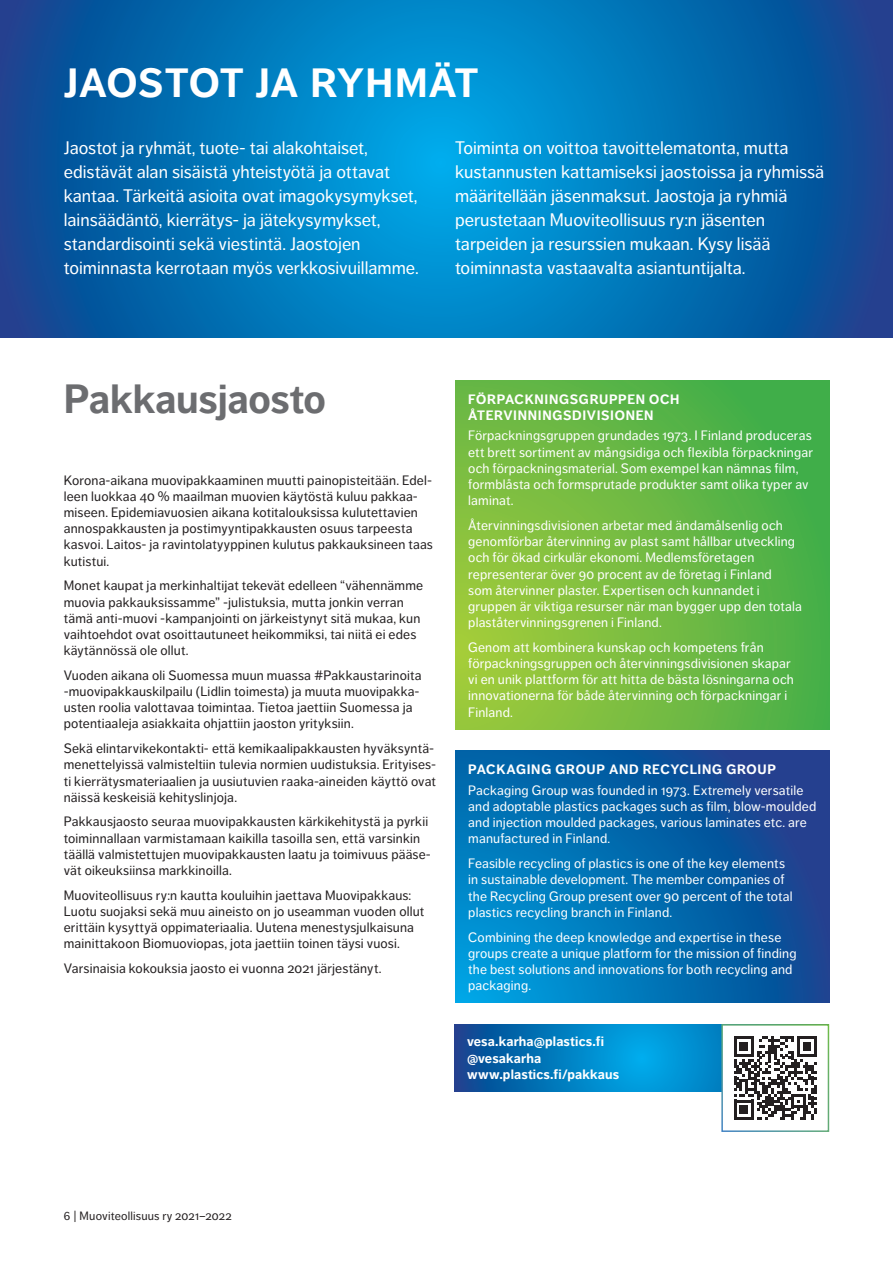
<style>
.page{position:relative;width:893px;height:1263px;background:#fff}
.page>*{position:absolute;margin:0;border:0;box-sizing:border-box;transform-origin:0 0}
.Paajakso-otsikot_202{font:700 40.5px "Dagny Pro";letter-spacing:.015em;color:#fff}
.Pääotsikko_vihr_2020{font:700 40.5px "Dagny Pro";letter-spacing:-.01em;color:#6c6d70}
.Ingressi_Dagny{font:18px/24px "Dagny Pro";letter-spacing:-.005em;color:#fff}
.Leipis_Dagny_2_mm_vä{font:13.5px/16.2px "Dagny Pro";letter-spacing:.01em;color:#231f20}
.SE_tekstit_nega{font:13.5px/16.2px "Dagny Pro";letter-spacing:.01em;color:#fff}
.EN_ja_SE_Otsikot_202{font:700 13.5px/16.2px "Dagny Pro";letter-spacing:.05em;color:#fff}
.Signeeraukset_ja_huo{font:700 13.5px "Dagny Pro";letter-spacing:.01em;color:#fff}
.t1{font:12px "Dagny Pro";letter-spacing:.015em;color:#231f20}
</style>
<div class="page">
<svg style="left:0;top:0;width:893px;height:338px;background:#0371b6"></svg>
<svg style="left:455px;top:751px;width:374px;height:252px;background:#0666ac"></svg>
<svg style="left:455px;top:380px;width:374px;height:349px;background:#6bb943"></svg>
<svg style="left:454px;top:1024px;width:267px;height:67px;background:#027ec1"></svg>
<svg style="left:734px;top:1036px;width:83px;height:84px"></svg>
<div style="left:721px;top:1024px;width:108px;height:108px;border:2px solid #fff"></div>
<p class="Paajakso-otsikot_202" style="left:64px;top:59px;width:416px">JAOSTOT JA RYHMÄT</p>
<p class="Ingressi_Dagny" style="left:64px;top:136px;width:357px">Jaostot ja ryhmät, tuote- tai alakohtaiset, edistävät alan sisäistä yhteistyötä ja ottavat kantaa. Tärkeitä asioita ovat imagokysymykset, lainsäädäntö, kierrätys- ja jätekysymykset, standardisointi sekä viestintä. Jaostojen toiminnasta kerrotaan myös verkkosivuillamme.</p>
<p class="Ingressi_Dagny" style="left:455px;top:136px;width:371px">Toiminta on voittoa tavoittelematonta, mutta kustannusten kattamiseksi jaostoissa ja ryhmissä määritellään jäsenmaksut. Jaostoja ja ryhmiä perustetaan Muoviteollisuus ry:n jäsenten tarpeiden ja resurssien mukaan. Kysy lisää toiminnasta vastaavalta asiantuntijalta.</p>
<p class="Pääotsikko_vihr_2020" style="left:64px;top:375px;width:264px">Pakkausjaosto</p>
<p class="Leipis_Dagny_2_mm_vä" style="left:64px;top:472px;width:371px">Korona-aikana muovipakkaaminen muutti painopisteitään. Edel&shy;leen luokkaa 40 % maailman muovien käytöstä kuluu pakkaa&shy;miseen. Epidemiavuosien aikana kotitalouksissa kulutettavien annospakkausten ja postimyyntipakkausten osuus tarpeesta kasvoi. Laitos- ja ravintolatyyppinen kulutus pakkauksineen taas kutistui.</p>
<p class="Leipis_Dagny_2_mm_vä" style="left:64px;top:578px;width:361px">Monet kaupat ja merkinhaltijat tekevät edelleen “vähennämme muovia pakkauksissamme” -julistuksia, mutta jonkin verran tämä anti-muovi -kampanjointi on järkeistynyt sitä mukaa, kun vaihtoehdot ovat osoittautuneet heikommiksi, tai niitä ei edes käytännössä ole ollut.</p>
<p class="Leipis_Dagny_2_mm_vä" style="left:64px;top:667px;width:359px">Vuoden aikana oli Suomessa muun muassa #Pakkaustarinoita -muovipakkauskilpailu (Lidlin toimesta) ja muuta muovipakka&shy;usten roolia valottavaa toimintaa. Tietoa jaettiin Suomessa ja potentiaaleja asiakkaita ohjattiin jaoston yrityksiin.</p>
<p class="Leipis_Dagny_2_mm_vä" style="left:64px;top:740px;width:374px">Sekä elintarvikekontakti- että kemikaalipakkausten hyväksyntä&shy;menettelyissä valmisteltiin tulevia normien uudistuksia. Erityises&shy;ti kierrätysmateriaalien ja uusiutuvien raaka-aineiden käyttö ovat näissä keskeisiä kehityslinjoja.</p>
<p class="Leipis_Dagny_2_mm_vä" style="left:64px;top:814px;width:369px">Pakkausjaosto seuraa muovipakkausten kärkikehitystä ja pyrkii toiminnallaan varmistamaan kaikilla tasoilla sen, että varsinkin täällä valmistettujen muovipakkausten laatu ja toimivuus pääse&shy;vät oikeuksiinsa markkinoilla.</p>
<p class="Leipis_Dagny_2_mm_vä" style="left:64px;top:887px;width:362px">Muoviteollisuus ry:n kautta kouluihin jaettava Muovipakkaus:<br>Luotu suojaksi sekä muu aineisto on jo useamman vuoden ollut erittäin kysyttyä oppimateriaalia. Uutena menestysjulkaisuna mainittakoon Biomuoviopas, jota jaettiin toinen täysi vuosi.</p>
<p class="Leipis_Dagny_2_mm_vä" style="left:64px;top:960px;width:319px">Varsinaisia kokouksia jaosto ei vuonna 2021 järjestänyt.</p>
<p class="EN_ja_SE_Otsikot_202" style="left:468px;top:391px;width:213px">FÖRPACKNINGSGRUPPEN OCH<br>ÅTERVINNINGSDIVISIONEN</p>
<p class="SE_tekstit_nega" style="left:468px;top:428px;width:346px">Förpackningsgruppen grundades 1973. I Finland produceras ett brett sortiment av mångsidiga och flexibla förpackningar och förpackningsmaterial. Som exempel kan nämnas film, formblåsta och formsprutade produkter samt olika typer av laminat.</p>
<p class="SE_tekstit_nega" style="left:468px;top:517px;width:335px">Återvinningsdivisionen arbetar med ändamålsenlig och genomförbar återvinning av plast samt hållbar utveckling och för ökad cirkulär ekonomi. Medlemsföretagen representerar över 90 procent av de företag i Finland<br>som återvinner plaster. Expertisen och kunnandet i gruppen är viktiga resurser när man bygger upp den totala plaståtervinningsgrenen i Finland.</p>
<p class="SE_tekstit_nega" style="left:468px;top:639px;width:327px">Genom att kombinera kunskap och kompetens från förpackningsgruppen och återvinningsdivisionen skapar vi en unik plattform för att hitta de bästa lösningarna och innovationerna för både återvinning och förpackningar i Finland.</p>
<p class="EN_ja_SE_Otsikot_202" style="left:468px;top:762px;width:309px">PACKAGING GROUP AND RECYCLING GROUP</p>
<p class="SE_tekstit_nega" style="left:468px;top:782px;width:350px">Packaging Group was founded in 1973. Extremely versatile and adoptable plastics packages such as film, blow-moulded and injection moulded packages, various laminates etc. are manufactured in Finland.</p>
<p class="SE_tekstit_nega" style="left:468px;top:855px;width:326px">Feasible recycling of plastics is one of the key elements in sustainable development. The member companies of the Recycling Group present over 90 percent of the total plastics recycling branch in Finland.</p>
<p class="SE_tekstit_nega" style="left:468px;top:929px;width:330px">Combining the deep knowledge and expertise in these groups create a unique platform for the mission of finding the best solutions and innovations for both recycling and packaging.</p>
<p class="Signeeraukset_ja_huo" style="left:467px;top:1034px;width:138px">vesa.karha@plastics.fi</p>
<p class="Signeeraukset_ja_huo" style="left:467px;top:1050px;width:76px">@vesakarha</p>
<p class="Signeeraukset_ja_huo" style="left:467px;top:1066px;width:154px">www.plastics.fi/pakkaus</p>
<p class="t1" style="left:64px;top:1209px;width:169px">6 | Muoviteollisuus ry 2021–2022</p>
</div>
